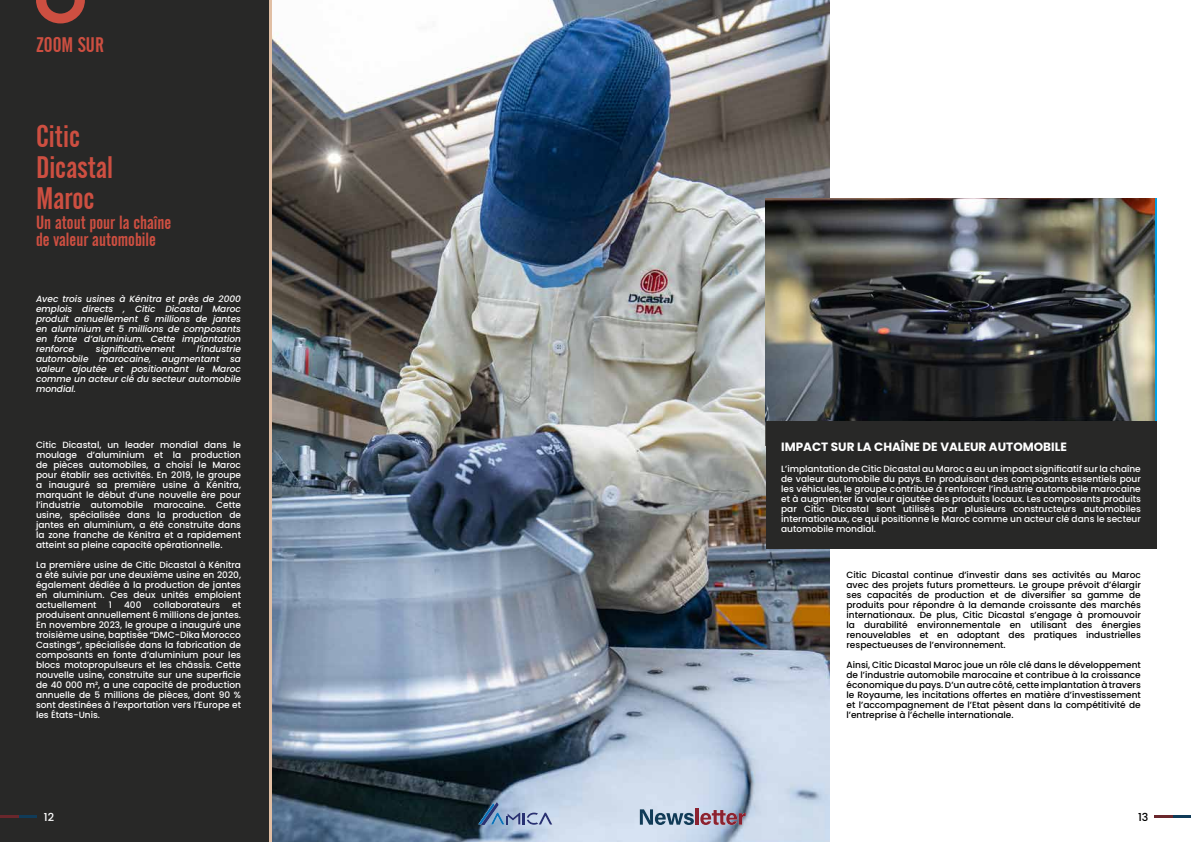
<style>
.page{position:relative;width:1191px;height:842px;background:#fff}
.page>*{position:absolute;margin:0;border:0;box-sizing:border-box;transform-origin:0 0}
.t1{font:31px/31px "Alternate Gothic No 2 BT";color:#cd4f41}
.t2{font:21px "Alternate Gothic No 2 BT";color:#cd4f41}
.t3{font:19px/17px "Alternate Gothic No 2 BT";color:#cd4f41}
.t4{font:700 12px "Poppins";color:#fff}
.t5{font:500 11px "Poppins";color:#000}
.t6{font:500 11px "Poppins";color:#fff}
.t7{font:500 9px/10px "Poppins";color:#fff;text-align:justify}
.t8{font:500 9px/10px "Poppins";color:#000;text-align:justify}
.t9{font:italic 500 9px/10px "Poppins";color:#fff;text-align:justify}
</style>
<div class="page">
<hr style="left:1172px;top:815px;width:19px;height:3px;background:#103b58">
<hr style="left:1153px;top:815px;width:19px;height:3px;background:#6a272c">
<div style="left:0;top:0;width:272px;height:842px;background:#282827"></div>
<img style="left:272px;top:0;width:557px;height:842px">
<svg style="left:36px;top:0;width:49px;height:23px"></svg>
<hr style="left:269px;top:0;width:3px;height:842px;background:#e1bfa4">
<hr style="left:18px;top:815px;width:19px;height:3px;background:#103b58">
<hr style="left:0;top:815px;width:18px;height:3px;background:#6a272c">
<svg style="left:478px;top:802px;width:74px;height:23px;background:#849aba"></svg>
<img style="left:765px;top:198px;width:390px;height:223px">
<div style="left:765px;top:421px;width:391px;height:128px;background:#282827"></div>
<svg style="left:640px;top:809px;width:54px;height:16px"></svg>
<hr style="left:695px;top:808px;width:3px;height:17px;background:#8b2230">
<svg style="left:700px;top:810px;width:46px;height:15px"></svg>
<h2 class="t2" style="left:36px;top:33px;width:69px">ZOOM SUR</h2>
<h1 class="t1" style="left:36px;top:121px;width:78px">Citic<br>Dicastal<br>Maroc</h1>
<h3 class="t3" style="left:36px;top:214px;width:137px">Un atout pour la chaîne de valeur automobile</h3>
<p class="t9" style="left:36px;top:294px;width:206px">Avec trois usines à Kénitra et près de 2000 emplois directs , Citic Dicastal Maroc produit annuellement 6 millions de jantes en aluminium et 5 millions de composants en fonte d’aluminium. Cette implantation renforce</p>
<p class="t9" style="left:96px;top:344px;width:80px">significativement</p>
<p class="t9" style="left:36px;top:344px;width:206px;text-indent:161px">l’industrie automobile marocaine, augmentant sa valeur ajoutée et positionnant le Maroc comme un acteur clé du secteur automobile mondial.</p>
<p class="t7" style="left:36px;top:440px;width:206px">Citic Dicastal, un leader mondial dans le moulage d’aluminium et la production de pièces automobiles, a choisi le Maroc pour établir ses activités. En 2019, le groupe a inauguré sa première usine à Kénitra, marquant le début d’une nouvelle ère pour l’industrie automobile marocaine. Cette usine, spécialisée dans la production de jantes en aluminium, a été construite dans la zone franche de Kénitra et a rapidement atteint sa pleine capacité opérationnelle.</p>
<p class="t7" style="left:36px;top:560px;width:206px">La première usine de Citic Dicastal à Kénitra a été suivie par une deuxième usine en 2020, également dédiée à la production de jantes en aluminium. Ces deux unités emploient actuellement</p>
<p class="t7" style="left:109px;top:600px;width:5px">1</p>
<p class="t7" style="left:124px;top:600px;width:19px">400</p>
<p class="t7" style="left:154px;top:600px;width:68px">collaborateurs</p>
<p class="t7" style="left:36px;top:600px;width:206px;text-indent:196px">et produisent annuellement 6 millions de jantes.<br>En novembre 2023, le groupe a inauguré une troisième usine, baptisée “DMC-Dika Morocco Castings”, spécialisée dans la fabrication de composants en fonte d’aluminium pour les blocs motopropulseurs et les châssis. Cette nouvelle usine, construite sur une superficie de 40 000 m², a une capacité de production annuelle de 5 millions de pièces, dont 90 % sont destinées à l’exportation vers l’Europe et les États-Unis.</p>
<p class="t6" style="left:44px;top:811px;width:12px">12</p>
<h3 class="t4" style="left:781px;top:439px;width:287px">IMPACT SUR LA CHAÎNE DE VALEUR AUTOMOBILE</h3>
<p class="t7" style="left:781px;top:464px;width:361px">L’implantation de Citic Dicastal au Maroc a eu un impact significatif sur la chaîne de valeur automobile du pays. En produisant des composants essentiels pour les véhicules, le groupe contribue à renforcer l’industrie automobile marocaine et à augmenter la valeur ajoutée des produits locaux. Les composants produits par Citic Dicastal sont utilisés par plusieurs constructeurs automobiles internationaux, ce qui positionne le Maroc comme un acteur clé dans le secteur automobile mondial.</p>
<p class="t8" style="left:846px;top:570px;width:296px">Citic Dicastal continue d’investir dans ses activités au Maroc avec des projets futurs prometteurs. Le groupe prévoit d’élargir ses capacités de production et de diversifier sa gamme de produits pour répondre à la demande croissante des marchés internationaux. De plus, Citic Dicastal s’engage à promouvoir la durabilité environnementale en utilisant des énergies renouvelables et en adoptant des pratiques industrielles respectueuses de l’environnement.</p>
<p class="t8" style="left:846px;top:660px;width:296px">Ainsi, Citic Dicastal Maroc joue un rôle clé dans le développement de l’industrie automobile marocaine et contribue à la croissance économique du pays. D’un autre côté, cette implantation à travers le Royaume, les incitations offertes en matière d’investissement et l’accompagnement de l’Etat pèsent dans la compétitivité de l’entreprise à l’échelle internationale.</p>
<p class="t5" style="left:1138px;top:811px;width:12px">13</p>
</div>
